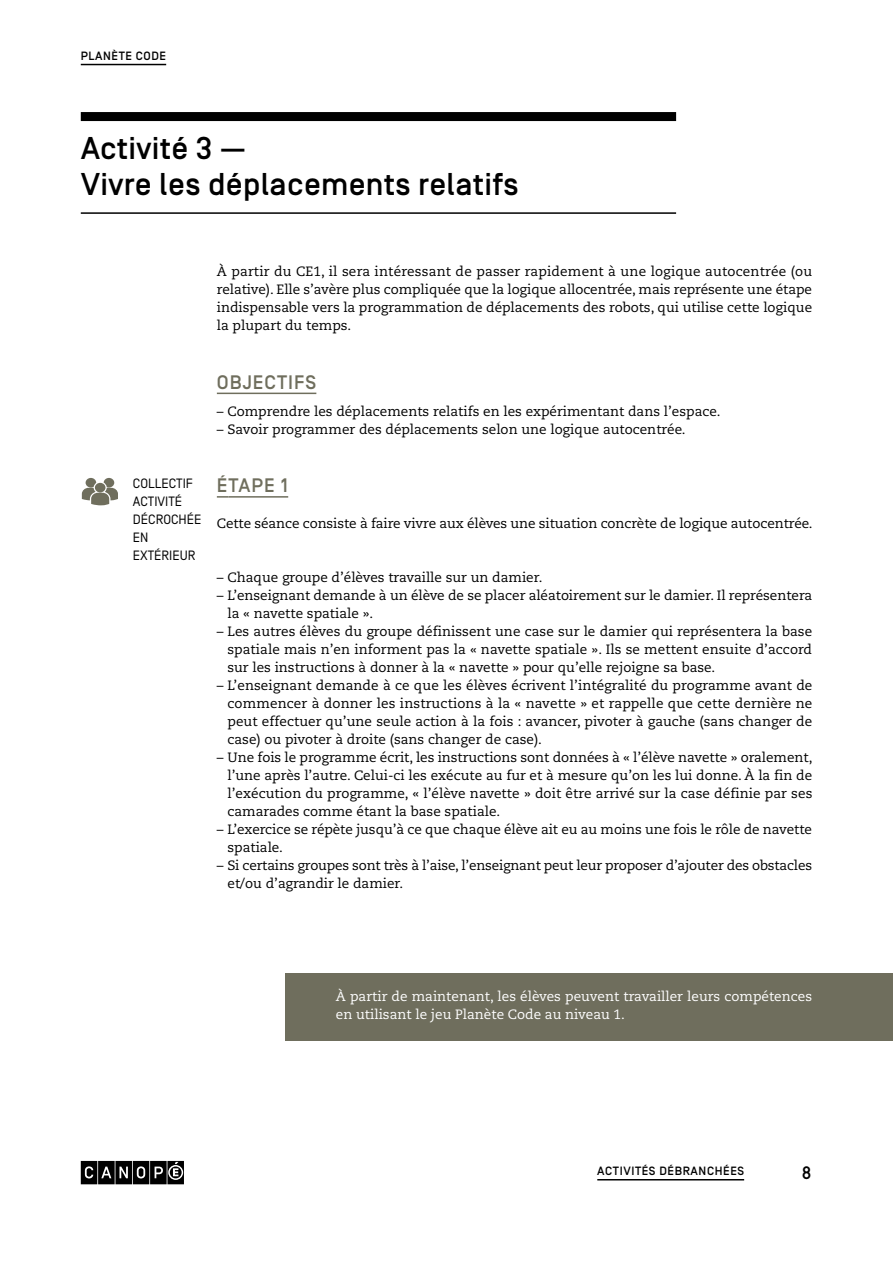
<style>
.page{position:relative;width:893px;height:1263px;background:#fff}
.page>*{position:absolute;margin:0;border:0;box-sizing:border-box;transform-origin:0 0}
.t1{font:500 31.5px/36px "Simplon BP";letter-spacing:.01em;color:#000}
.t2{font:500 19.5px "Simplon BP";letter-spacing:.05em;color:#6f6e5d}
.t3{font:500 18px "Simplon BP Mono";color:#000}
.t4{font:13.5px/18px "Caecilia LT Std";color:#000;text-align:justify}
.t5{font:13.5px/18px "Caecilia LT Std";color:#fff}
.t6{font:13.5px/18px "Simplon BP Regular";color:#000}
.t7{font:500 12px "Simplon BP";letter-spacing:.05em;color:#000}
</style>
<div class="page">
<hr style="left:81px;top:64px;width:85px;height:1px;background:#000">
<svg style="left:81px;top:1161px;width:103px;height:23px;background:#2f2f2f"></svg>
<hr style="left:597px;top:1179px;width:147px;height:1px;background:#000">
<div style="left:81px;top:112px;width:595px;height:9px;background:#000"></div>
<hr style="left:81px;top:212px;width:595px;height:2px;background:#000">
<hr style="left:217px;top:393px;width:99px;height:1px;background:#6f6e5d">
<svg style="left:217px;top:496px;width:11px;height:2px"></svg>
<hr style="left:228px;top:496px;width:60px;height:2px;background:#6f6e5d">
<svg style="left:82px;top:478px;width:36px;height:27px"></svg>
<div style="left:286px;top:973px;width:607px;height:68px;background:#6f6e5d"></div>
<p class="t7" style="left:81px;top:49px;width:79px">Planète code</p>
<h1 class="t1" style="left:81px;top:131px;width:439px">Activité 3 —<br>Vivre les déplacements relatifs</h1>
<p class="t4" style="left:217px;top:263px;width:597px">À partir du CE1, il sera intéressant de passer rapidement à une logique autocentrée (ou relative). Elle s’avère plus compliquée que la logique allocentrée, mais représente une étape indispensable vers la programmation de déplacements des robots, qui utilise cette logique la plupart du temps.</p>
<p class="t6" style="left:133px;top:474px;width:70px">COLLECTIF<br>ACTIVITÉ<br>DÉCROCHÉE<br>EN<br>EXTÉRIEUR</p>
<h2 class="t2" style="left:217px;top:371px;width:101px">OBJECTIFS</h2>
<p class="t4" style="left:217px;top:402px;width:505px">– Comprendre les déplacements relatifs en les expérimentant dans l’espace.</p>
<p class="t4" style="left:217px;top:420px;width:470px">– Savoir programmer des déplacements selon une logique autocentrée.</p>
<h2 class="t2" style="left:217px;top:474px;width:73px">ÉTAPE 1</h2>
<p class="t4" style="left:217px;top:515px;width:597px">Cette séance consiste à faire vivre aux élèves une situation concrète de logique autocentrée.</p>
<p class="t4" style="left:217px;top:569px;width:327px">– Chaque groupe d’élèves travaille sur un damier.</p>
<p class="t4" style="left:227px;top:587px;width:586px;text-indent:-11px">– L’enseignant demande à un élève de se placer aléatoirement sur le damier. Il représentera la « navette spatiale ».</p>
<p class="t4" style="left:227px;top:623px;width:586px;text-indent:-11px">– Les autres élèves du groupe définissent une case sur le damier qui représentera la base spatiale mais n’en informent pas la « navette spatiale ». Ils se mettent ensuite d’accord sur les instructions à donner à la « navette » pour qu’elle rejoigne sa base.</p>
<p class="t4" style="left:227px;top:677px;width:586px;text-indent:-11px">– L’enseignant demande à ce que les élèves écrivent l’intégralité du programme avant de commencer à donner les instructions à la « navette » et rappelle que cette dernière ne peut effectuer qu’une seule action à la fois : avancer, pivoter à gauche (sans changer de case) ou pivoter à droite (sans changer de case).</p>
<p class="t4" style="left:227px;top:749px;width:586px;text-indent:-11px">– Une fois le programme écrit, les instructions sont données à « l’élève navette » oralement, l’une après l’autre. Celui-ci les exécute au fur et à mesure qu’on les lui donne. À la fin de l’exécution du programme, « l’élève navette » doit être arrivé sur la case définie par ses camarades comme étant la base spatiale.</p>
<p class="t4" style="left:227px;top:821px;width:586px;text-indent:-11px">– L’exercice se répète jusqu’à ce que chaque élève ait eu au moins une fois le rôle de navette spatiale.</p>
<p class="t4" style="left:227px;top:857px;width:586px;text-indent:-11px">– Si certains groupes sont très à l’aise, l’enseignant peut leur proposer d’ajouter des obstacles et/ou d’agrandir le damier.</p>
<p class="t5" style="left:336px;top:987px;width:478px">À partir de maintenant, les élèves peuvent travailler leurs compétences en utilisant le jeu Planète Code au niveau 1.</p>
<p class="t7" style="left:597px;top:1164px;width:71px">Activités déb</p>
<p class="t7" style="left:683px;top:1164px;width:49px">ranchées</p>
<h3 class="t3" style="left:801px;top:1161px;width:12px">8</h3>
</div>
